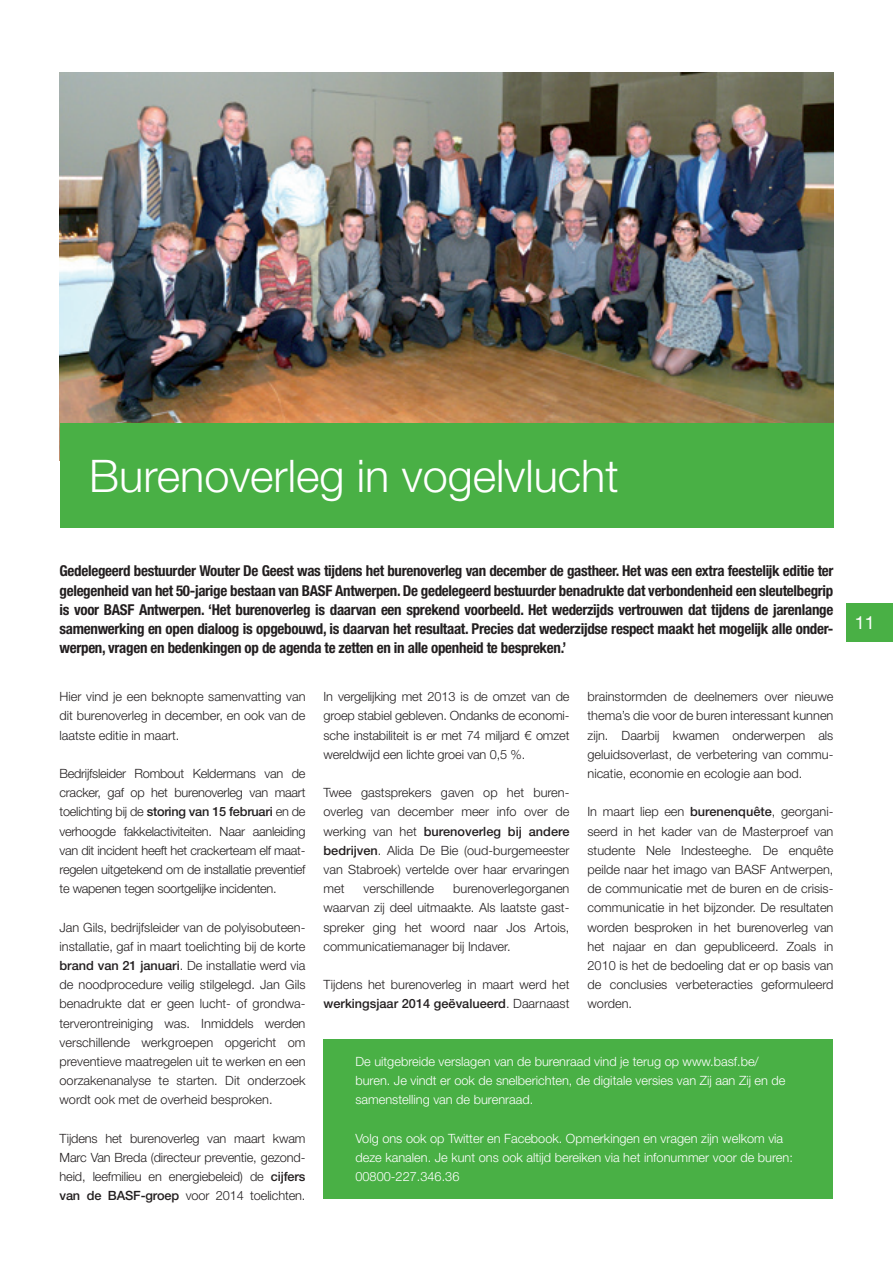
<style>
.page{position:relative;width:893px;height:1263px;background:#fff}
.page>*{position:absolute;margin:0;border:0;box-sizing:border-box;transform-origin:0 0}
.titel{font:300 45px "Helvetica Neue LT Std";color:#fff}
.t1{font:18px "Helvetica Neue LT Std";color:#fff}
.Lead{font:700 condensed 15px/19.2px "Helvetica Neue LT Std";letter-spacing:-.02em;color:#231f20;text-align:justify}
.Tekst{font:300 12.75px/19.2px "Helvetica Neue LT Std";color:#231f20;text-align:justify}
.Tekst-2{font:300 12.75px/19.2px "Helvetica Neue LT Std";color:#fff}
.s1{font-weight:500}
</style>
<div class="page">
<div style="left:846px;top:604px;width:47px;height:38px;background:#49b045"></div>
<img style="left:60px;top:72px;width:773px;height:352px">
<div style="left:60px;top:424px;width:773px;height:104px;background:#49b045"></div>
<div style="left:323px;top:1040px;width:510px;height:159px;background:#49b045"></div>
<p class="titel" style="left:89px;top:449px;width:531px">Burenoverleg in vogelvlucht</p>
<p class="Lead" style="left:60px;top:561px;width:775px">Gedelegeerd bestuurder Wouter De Geest was tijdens het burenoverleg van december de gastheer. Het was een extra feestelijk editie ter gelegenheid van het 50-jarige bestaan van BASF Antwerpen. De gedelegeerd bestuurder benadrukte dat verbondenheid een sleutelbegrip is voor BASF Antwerpen. ‘Het burenoverleg is daarvan een sprekend voorbeeld. Het wederzijds vertrouwen dat tijdens de jarenlange samenwerking en open dialoog is opgebouwd, is daarvan het resultaat. Precies dat wederzijdse respect maakt het mogelijk alle onder&shy;werpen, vragen en bedenkingen op de agenda te zetten en in alle openheid te bespreken.’</p>
<p class="Tekst" style="left:323px;top:687px;width:247px">In vergelijking met 2013 is de omzet van de groep stabiel gebleven. Ondanks de economi&shy;sche instabiliteit is er met 74 miljard € omzet wereldwijd een lichte groei van 0,5 %.</p>
<p class="Tekst" style="left:323px;top:783px;width:247px">Twee gastsprekers gaven op het buren&shy;overleg van december meer info over de werking van het <span class="s1">burenoverleg bij andere bedrijven</span>. Alida De Bie (oud-burgemeester van Stabroek) vertelde over haar ervaringen met</p>
<p class="Tekst" style="left:60px;top:687px;width:247px">Hier vind je een beknopte samenvatting van dit burenoverleg in december, en ook van de laatste editie in maart.</p>
<p class="Tekst" style="left:60px;top:763px;width:247px">Bedrijfsleider Rombout Keldermans van de cracker, gaf op het burenoverleg van maart toelichting bij de <span class="s1">storing van 15 februari</span> en de verhoogde fakkelactiviteiten. Naar aanleiding van dit incident heeft het crackerteam elf maat&shy;regelen uitgetekend om de installatie preventief te wapenen tegen soortgelijke incidenten.</p>
<p class="Tekst" style="left:60px;top:917px;width:247px">Jan Gils, bedrijfsleider van de polyisobuteen&shy;installatie, gaf in maart toelichting bij de korte <span class="s1">brand van 21 januari</span>. De installatie werd via de noodprocedure veilig stilgelegd. Jan Gils benadrukte dat er geen lucht- of grondwa&shy;terverontreiniging was. Inmiddels werden verschillende werkgroepen opgericht om preventieve maatregelen uit te werken en een oorzakenanalyse te starten. Dit onderzoek wordt ook met de overheid besproken.</p>
<p class="Tekst" style="left:60px;top:1128px;width:247px">Tijdens het burenoverleg van maart kwam Marc Van Breda (directeur preventie, gezond&shy;heid, leefmilieu en energiebeleid) de <span class="s1">cijfers van de BASF-groep</span> voor 2014 toelichten.</p>
<p class="Tekst" style="left:587px;top:687px;width:247px">brainstormden de deelnemers over nieuwe thema’s die voor de buren interessant kunnen zijn. Daarbij kwamen onderwerpen als geluidsoverlast, de verbetering van commu&shy;nicatie, economie en ecologie aan bod.</p>
<p class="Tekst" style="left:587px;top:802px;width:247px">In maart liep een <span class="s1">burenenquête</span>, georgani&shy;seerd in het kader van de Masterproef van studente Nele Indesteeghe. De enquête peilde naar het imago van BASF Antwerpen, de communicatie met de buren en de crisis&shy;communicatie in het bijzonder. De resultaten worden besproken in het burenoverleg van het najaar en dan gepubliceerd. Zoals in 2010 is het de bedoeling dat er op basis van de conclusies verbeteracties geformuleerd worden.</p>
<p class="Tekst" style="left:323px;top:879px;width:247px;text-indent:130px">burenoverlegorganen waarvan zij deel uitmaakte. Als laatste gast&shy;spreker ging het woord naar Jos Artois, communicatiemanager bij Indaver.</p>
<p class="Tekst" style="left:323px;top:975px;width:247px">Tijdens het burenoverleg in maart werd het <span class="s1">werkingsjaar 2014 geëvalueerd</span>. Daarnaast</p>
<p class="Tekst" style="left:364px;top:879px;width:72px">verschillende</p>
<p class="Tekst-2" style="left:355px;top:1051px;width:432px">De uitgebreide verslagen van de burenraad vind je terug op www.basf.be/ buren. Je vindt er ook de snelberichten, de digitale versies van Zij aan Zij en de samenstelling van de burenraad.</p>
<p class="Tekst-2" style="left:355px;top:1128px;width:439px">Volg ons ook op Twitter en Facebook. Opmerkingen en vragen zijn welkom via deze kanalen. Je kunt ons ook altijd bereiken via het infonummer voor de buren:<br>00800-227.346.36</p>
<p class="t1" style="left:855px;top:612px;width:22px">11</p>
</div>
